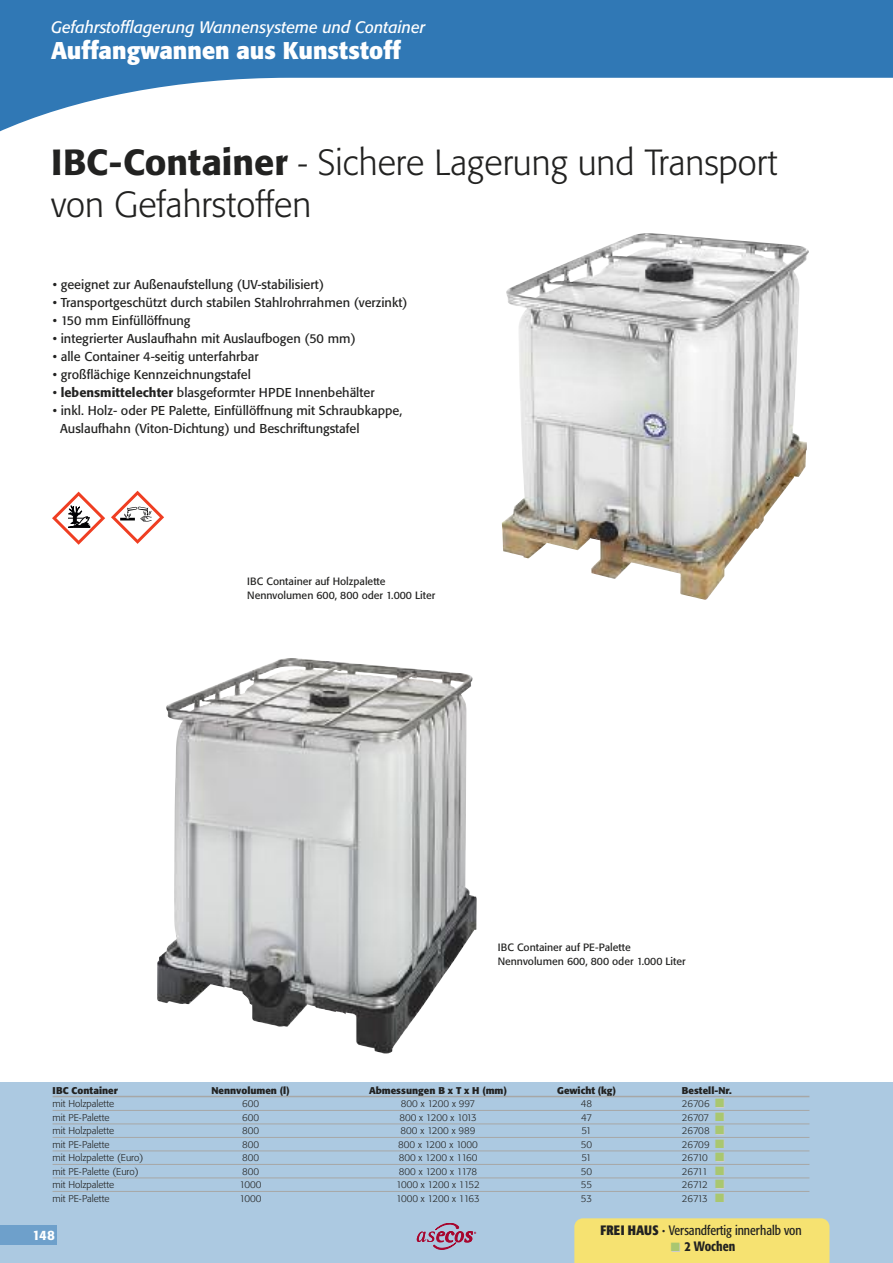
<style>
.page{position:relative;width:893px;height:1263px;background:#fff}
.page>*{position:absolute;margin:0;border:0;box-sizing:border-box;transform-origin:0 0}
.t1{font:300 36px/42px "Formata BQ";color:#222221}
.t2{font:700 24px "Formata BQ";color:#fff}
.t3{font:italic 16.5px "Formata BQ";color:#fff}
.t4{font:13.5px "Formata Condensed BQ";color:#222221}
.t5{font:500 13.5px "Formata Condensed BQ";color:#222221}
.t6{font:500 13.5px "Formata BQ";color:#fff}
.t7{font:12.75px/18px "Formata BQ";color:#222221}
.t8{font:10.5px/13.5px "Formata BQ";color:#222221}
.t9{font:300 9.75px "Formata BQ";color:#222221}
.t10{font:700 9.75px "Formata BQ";color:#222221}
.t11{font:300 9.75px "Formata BQ";letter-spacing:-.05em;color:#222221}
.t12{font:300 9.75px "Formata BQ";letter-spacing:-.02em;color:#222221}
.s1{font-weight:500}
.s2{font-size:33.75px}
.s3{color:#ccc}
.s4{font-weight:700}
.s5{font-family:"Formata BQ";font-weight:700}
.s6{color:#a9c770}
</style>
<div class="page">
<div style="left:0;top:1082px;width:893px;height:181px;background:#acc9e1"></div>
<svg style="left:417px;top:1223px;width:59px;height:26px"></svg>
<div style="left:0;top:1225px;width:56px;height:20px;background:#6ea0cb"></div>
<svg style="left:0;top:0;width:893px;height:132px;fill:#3078b5"></svg>
<img style="left:157px;top:658px;width:320px;height:395px">
<img style="left:502px;top:233px;width:307px;height:367px">
<svg style="left:52px;top:492px;width:53px;height:53px"></svg>
<svg style="left:111px;top:491px;width:53px;height:53px"></svg>
<hr style="left:53px;top:1096px;width:756px;height:1px;background:#a7a7a6">
<hr style="left:53px;top:1110px;width:756px;height:1px;background:#a7a7a6">
<hr style="left:53px;top:1123px;width:756px;height:1px;background:#a7a7a6">
<hr style="left:53px;top:1137px;width:756px;height:1px;background:#a7a7a6">
<hr style="left:53px;top:1150px;width:756px;height:1px;background:#a7a7a6">
<hr style="left:53px;top:1164px;width:756px;height:1px;background:#a7a7a6">
<hr style="left:53px;top:1177px;width:756px;height:1px;background:#a7a7a6">
<hr style="left:53px;top:1191px;width:756px;height:1px;background:#a7a7a6">
<div style="left:574px;top:1218px;width:255px;height:45px;background:#f6e271"></div>
<p class="t3" style="left:51px;top:18px;width:376px">Gefahrstofflagerung Wannensysteme und Container</p>
<h2 class="t2" style="left:51px;top:37px;width:351px">Auffangwannen aus Kunststoff</h2>
<h1 class="t1" style="left:51px;top:142px;width:728px"><span class="s1">IBC-Container</span> <span class="s2">-</span> Sichere Lagerung und Transport von Gefahrstoffen</h1>
<p class="t7" style="left:53px;top:276px;width:273px">• geeignet zur Außenaufstellung (UV-stabilisiert)</p>
<p class="t7" style="left:53px;top:294px;width:356px">• Transportgeschützt durch stabilen Stahlrohrrahmen (verzinkt)</p>
<p class="t7" style="left:53px;top:312px;width:139px">• 150 mm Einfüllöffnung</p>
<p class="t7" style="left:53px;top:330px;width:304px">• integrierter Auslaufhahn mit Auslaufbogen (50 mm)</p>
<p class="t7" style="left:53px;top:348px;width:207px">• alle Container 4-seitig unterfahrbar</p>
<p class="t7" style="left:53px;top:366px;width:200px">• großflächige Kennzeichnungstafel</p>
<p class="t7" style="left:53px;top:384px;width:323px">• <span class="s1">lebensmittelechter</span> blasgeformter HPDE Innenbehälter</p>
<p class="t7" style="left:60px;top:402px;width:344px;text-indent:-7px">• inkl. Holz- oder PE Palette, Einfüllöffnung mit Schraubkappe,<br>Auslaufhahn (Viton-Dichtung) und Beschriftungstafel</p>
<p class="t8" style="left:247px;top:575px;width:189px">IBC Container auf Holzpalette<br>Nennvolumen 600, 800 oder 1.000 Liter</p>
<p class="t8" style="left:498px;top:941px;width:189px">IBC Container auf PE-Palette<br>Nennvolumen 600, 800 oder 1.000 Liter</p>
<p class="t10" style="left:53px;top:1084px;width:67px">IBC Container</p>
<p class="t10" style="left:211px;top:1084px;width:80px">Nennvolumen (l)</p>
<p class="t10" style="left:369px;top:1084px;width:139px">Abmessungen B x T x H (mm)</p>
<p class="t10" style="left:557px;top:1084px;width:60px">Gewicht (kg)</p>
<p class="t10" style="left:682px;top:1084px;width:51px">Bestell-Nr.</p>
<p class="t9" style="left:53px;top:1098px;width:63px">mit Holzpalette</p>
<p class="t9" style="left:242px;top:1098px;width:19px">600</p>
<p class="t9" style="left:401px;top:1098px;width:76px">800 x 1200 x 997</p>
<p class="t9" style="left:581px;top:1098px;width:13px">48</p>
<p class="t9" style="left:682px;top:1098px;width:45px">26706 <span class="s3">■</span></p>
<p class="t9" style="left:53px;top:1112px;width:59px">mit PE-Palette</p>
<p class="t9" style="left:242px;top:1112px;width:19px">600</p>
<p class="t11" style="left:399px;top:1112px;width:79px">800 x 1200 x 1013</p>
<p class="t9" style="left:581px;top:1112px;width:12px">47</p>
<p class="t9" style="left:682px;top:1112px;width:45px">26707 <span class="s3">■</span></p>
<p class="t9" style="left:53px;top:1125px;width:63px">mit Holzpalette</p>
<p class="t9" style="left:242px;top:1125px;width:19px">800</p>
<p class="t9" style="left:401px;top:1125px;width:76px">800 x 1200 x 989</p>
<p class="t9" style="left:582px;top:1125px;width:12px">51</p>
<p class="t9" style="left:682px;top:1125px;width:45px">26708 <span class="s3">■</span></p>
<p class="t9" style="left:53px;top:1139px;width:59px">mit PE-Palette</p>
<p class="t9" style="left:242px;top:1139px;width:19px">800</p>
<p class="t9" style="left:398px;top:1139px;width:81px">800 x 1200 x 1000</p>
<p class="t9" style="left:581px;top:1139px;width:13px">50</p>
<p class="t9" style="left:682px;top:1139px;width:45px">26709 <span class="s3">■</span></p>
<p class="t9" style="left:53px;top:1152px;width:92px">mit Holzpalette (Euro)</p>
<p class="t9" style="left:242px;top:1152px;width:19px">800</p>
<p class="t9" style="left:399px;top:1152px;width:80px">800 x 1200 x 1160</p>
<p class="t9" style="left:582px;top:1152px;width:12px">51</p>
<p class="t9" style="left:682px;top:1152px;width:45px">26710 <span class="s3">■</span></p>
<p class="t9" style="left:53px;top:1166px;width:88px">mit PE-Palette (Euro)</p>
<p class="t9" style="left:242px;top:1166px;width:19px">800</p>
<p class="t12" style="left:399px;top:1166px;width:80px">800 x 1200 x 1178</p>
<p class="t9" style="left:581px;top:1166px;width:13px">50</p>
<p class="t9" style="left:682px;top:1166px;width:45px">26711 <span class="s3">■</span></p>
<p class="t9" style="left:53px;top:1179px;width:63px">mit Holzpalette</p>
<p class="t9" style="left:240px;top:1179px;width:23px">1000</p>
<p class="t9" style="left:396px;top:1179px;width:85px">1000 x 1200 x 1152</p>
<p class="t9" style="left:581px;top:1179px;width:13px">55</p>
<p class="t9" style="left:682px;top:1179px;width:45px">26712 <span class="s3">■</span></p>
<p class="t9" style="left:53px;top:1193px;width:59px">mit PE-Palette</p>
<p class="t9" style="left:240px;top:1193px;width:23px">1000</p>
<p class="t9" style="left:396px;top:1193px;width:85px">1000 x 1200 x 1163</p>
<p class="t9" style="left:581px;top:1193px;width:13px">53</p>
<p class="t9" style="left:682px;top:1193px;width:45px">26713 <span class="s3">■</span></p>
<p class="t6" style="left:33px;top:1227px;width:24px">148</p>
<p class="t4" style="left:600px;top:1223px;width:203px"><span class="s4">FREI HAUS</span> <span class="s5">·</span> Versandfertig innerhalb von</p>
<p class="t5" style="left:671px;top:1239px;width:66px"><span class="s6">■</span> 2 Wochen</p>
</div>
